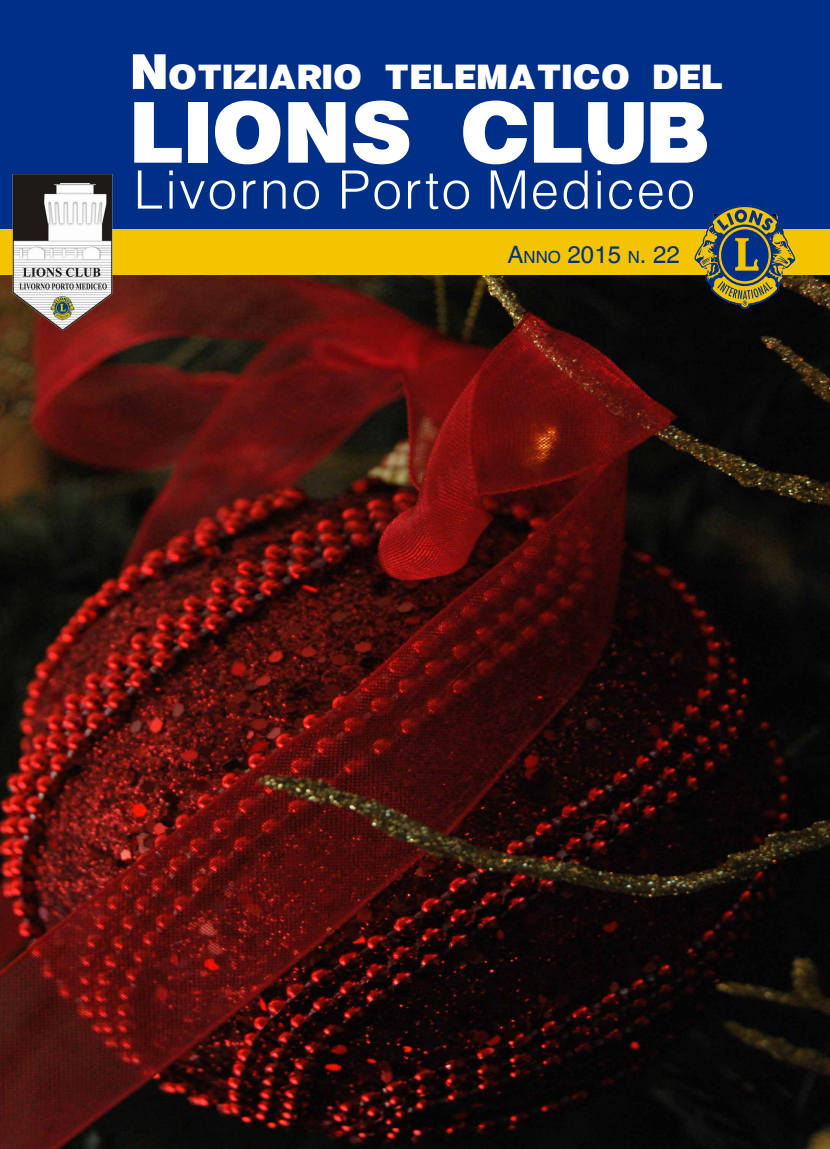
<style>
.page{position:relative;width:830px;height:1149px;background:#fff}
.page>*{position:absolute;margin:0;border:0;box-sizing:border-box;transform-origin:0 0}
.t1{font:92.7px "Helvetica Black cyr Bold";color:#fff}
.t2{font:300 52.95px "Helvetica";letter-spacing:.04em;color:#fff}
.t3{font:37.05px "Helvetica Black cyr Bold";color:#fff}
.t4{font:24px "Helvetica";color:#002f87}
.s1{font-size:52.95px}
.s2{font-size:16.8px}
</style>
<div class="page">
<img style="left:0;top:275px;width:829px;height:873px">
<div style="left:0;top:0;width:829px;height:230px;background:#002f87"></div>
<div style="left:0;top:230px;width:829px;height:45px;background:#f5c400"></div>
<svg style="left:694px;top:205px;width:100px;height:104px"></svg>
<img style="left:6px;top:174px;width:110px;height:156px">
<p class="t3" style="left:130px;top:59px;width:594px"><span class="s1">N</span>OTIZIARIO TELEMATICO DEL</p>
<h1 class="t1" style="left:130px;top:87px;width:581px">LIONS CLUB</h1>
<h2 class="t2" style="left:133px;top:157px;width:562px">Livorno Porto Mediceo</h2>
<p class="t4" style="left:507px;top:239px;width:174px">A<span class="s2">NNO</span> 2015 <span class="s2">N</span>. 22</p>
</div>
